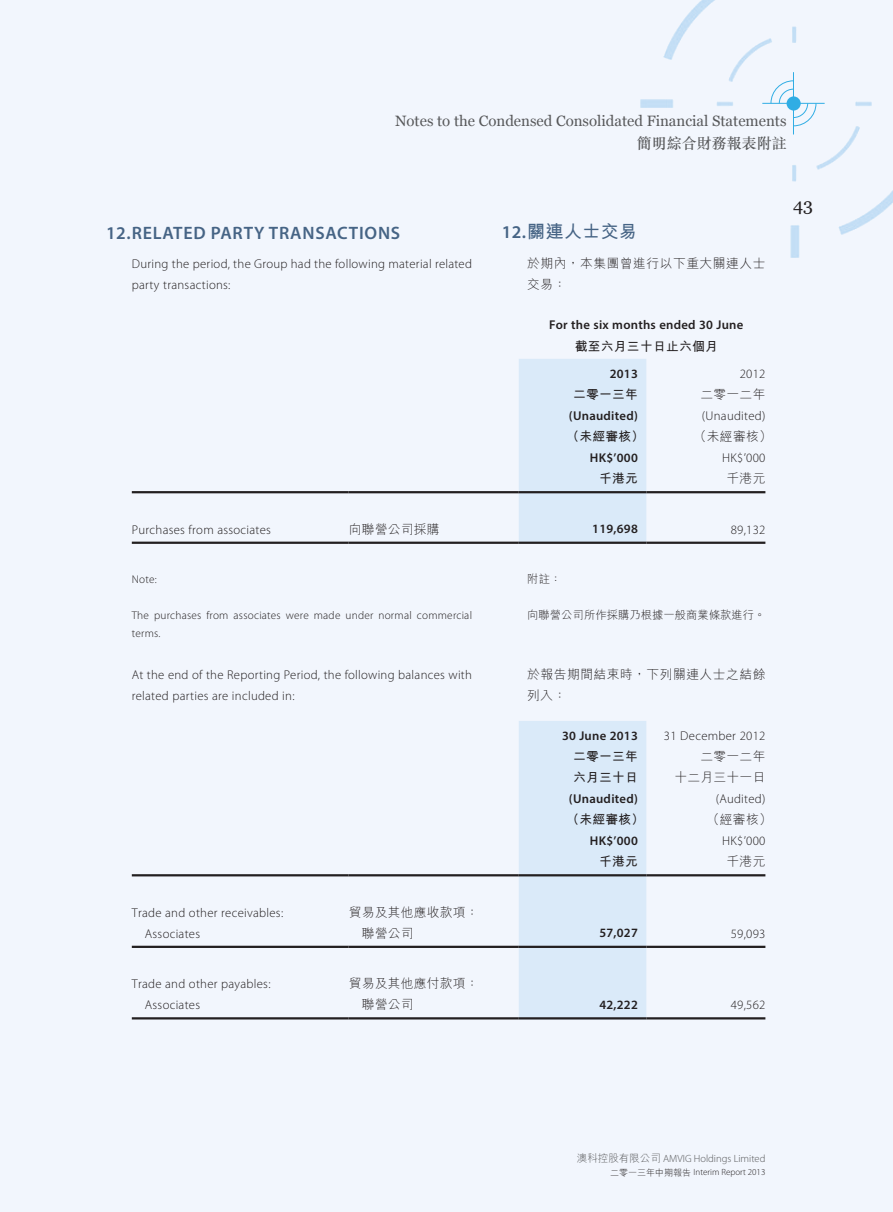
<style>
.page{position:relative;width:893px;height:1212px;background:#f2f6fd}
.page>*{position:absolute;margin:0;border:0;box-sizing:border-box;transform-origin:0 0}
.t1{font:600 18px "Myriad Pro";letter-spacing:.04em;color:#466485}
.t2{font:700 18px "M Hei HK";letter-spacing:.02em;color:#466485}
.t3{font:18px "Vani";color:#231f20}
.t4{font:15px "Vani";color:#57585a}
.t5{font:500 15px "M Sung HK";color:#57585a}
.t6{font:300 12.75px/21px "Myriad Pro";letter-spacing:.02em;color:#231f20}
.t7{font:600 12.75px "Myriad Pro";letter-spacing:.02em;color:#231f20}
.t8{font:300 12.75px/21px "M Hei HK";letter-spacing:.02em;color:#231f20;text-align:right}
.t9{font:700 12.75px/21px "M Hei HK";letter-spacing:.02em;color:#231f20}
.t10{font:300 12.75px/21px "M Hei HK";letter-spacing:.04em;color:#231f20}
.t11{font:300 11.25px/18px "Myriad Pro";letter-spacing:.02em;color:#231f20}
.t12{font:300 11.25px "M Hei HK";letter-spacing:.01em;color:#231f20}
.t13{font:300 10.5px "Myriad Pro";color:#57585a}
.t14{font:300 9px "Myriad Pro";color:#231f20}
.s1{font-family:"Myriad Pro";font-weight:600}
.s2{font-family:"M Hei HK"}
</style>
<div class="page">
<img style="left:640px;top:0;width:253px;height:258px">
<img style="left:704px;top:0;width:181px;height:226px">
<hr style="left:793px;top:72px;width:1px;height:62px;background:#009bde">
<hr style="left:762px;top:103px;width:63px;height:1px;background:#009bde">
<svg style="left:770px;top:80px;width:47px;height:47px"></svg>
<div style="left:519px;top:359px;width:127px;height:183px;background:#daeaf9"></div>
<hr style="left:132px;top:491px;width:217px;height:2px;background:#231f20">
<hr style="left:349px;top:491px;width:170px;height:2px;background:#231f20">
<hr style="left:519px;top:491px;width:127px;height:2px;background:#231f20">
<hr style="left:646px;top:491px;width:119px;height:2px;background:#231f20">
<hr style="left:132px;top:542px;width:217px;height:2px;background:#231f20">
<hr style="left:349px;top:542px;width:170px;height:2px;background:#231f20">
<hr style="left:519px;top:542px;width:127px;height:2px;background:#231f20">
<hr style="left:646px;top:542px;width:119px;height:2px;background:#231f20">
<div style="left:519px;top:721px;width:127px;height:296px;background:#daeaf9"></div>
<hr style="left:132px;top:874px;width:217px;height:2px;background:#231f20">
<hr style="left:349px;top:874px;width:170px;height:2px;background:#231f20">
<hr style="left:519px;top:874px;width:127px;height:2px;background:#231f20">
<hr style="left:646px;top:874px;width:119px;height:2px;background:#231f20">
<hr style="left:132px;top:946px;width:217px;height:2px;background:#231f20">
<hr style="left:349px;top:946px;width:170px;height:2px;background:#231f20">
<hr style="left:519px;top:946px;width:127px;height:2px;background:#231f20">
<hr style="left:646px;top:946px;width:119px;height:2px;background:#231f20">
<hr style="left:132px;top:1017px;width:217px;height:2px;background:#231f20">
<hr style="left:349px;top:1017px;width:170px;height:2px;background:#231f20">
<hr style="left:519px;top:1017px;width:127px;height:2px;background:#231f20">
<hr style="left:646px;top:1017px;width:119px;height:2px;background:#231f20">
<p class="t4" style="left:395px;top:112px;width:393px">Notes to the Condensed Consolidated Financial Statements</p>
<p class="t5" style="left:637px;top:133px;width:151px">簡明綜合財務報表附註</p>
<h1 class="t1" style="left:106px;top:221px;width:295px">12.RELATED PARTY TRANSACTIONS</h1>
<p class="t6" style="left:132px;top:254px;width:342px">During the period, the Group had the following material related party transactions:</p>
<h1 class="t2" style="left:502px;top:218px;width:137px"><span class="s1">12.</span> 關連人士交易</h1>
<p class="t10" style="left:527px;top:252px;width:240px">於期內，本集團曾進行以下重大關連人士交易：</p>
<p class="t7" style="left:549px;top:317px;width:196px">For the six months ended 30 June</p>
<p class="t9" style="left:575px;top:335px;width:144px">截至六月三十日止六個月</p>
<p class="t7" style="left:610px;top:365px;width:30px">2013</p>
<p class="t6" style="left:740px;top:363px;width:27px">2012</p>
<p class="t9" style="left:573px;top:383px;width:66px">二零一三年</p>
<p class="t8" style="left:700px;top:383px;width:66px">二零一二年</p>
<p class="t7" style="left:569px;top:407px;width:70px">(Unaudited)</p>
<p class="t6" style="left:702px;top:405px;width:65px">(Unaudited)</p>
<p class="t9" style="left:566px;top:425px;width:79px">（未經審核）</p>
<p class="t8" style="left:694px;top:425px;width:79px">（未經審核）</p>
<p class="t7" style="left:590px;top:449px;width:49px">HK$’000</p>
<p class="t6" style="left:722px;top:447px;width:45px">HK$’000</p>
<p class="t9" style="left:599px;top:467px;width:40px">千港元</p>
<p class="t8" style="left:727px;top:467px;width:40px">千港元</p>
<p class="t6" style="left:132px;top:519px;width:141px">Purchases from associates</p>
<p class="t8" style="left:349px;top:518px;width:92px">向聯營公司採購</p>
<p class="t7" style="left:592px;top:521px;width:47px">119,698</p>
<p class="t6" style="left:731px;top:519px;width:36px">89,132</p>
<p class="t11" style="left:132px;top:570px;width:26px">Note:</p>
<p class="t11" style="left:132px;top:606px;width:342px">The purchases from associates were made under normal commercial terms.</p>
<p class="t6" style="left:132px;top:664px;width:342px">At the end of the Reporting Period, the following balances with related parties are included in:</p>
<p class="t7" style="left:562px;top:727px;width:77px">30 June 2013</p>
<p class="t6" style="left:664px;top:725px;width:103px">31 December 2012</p>
<p class="t9" style="left:573px;top:745px;width:66px">二零一三年六月三十日</p>
<p class="t8" style="left:674px;top:746px;width:92px">二零一二年<br>十二月三十一日</p>
<p class="t7" style="left:569px;top:790px;width:70px">(Unaudited)</p>
<p class="t6" style="left:716px;top:788px;width:51px">(Audited)</p>
<p class="t9" style="left:566px;top:808px;width:79px">（未經審核）</p>
<p class="t8" style="left:707px;top:809px;width:66px">（經審核）</p>
<p class="t7" style="left:590px;top:832px;width:49px">HK$’000</p>
<p class="t6" style="left:722px;top:830px;width:45px">HK$’000</p>
<p class="t9" style="left:599px;top:850px;width:40px">千港元</p>
<p class="t8" style="left:727px;top:851px;width:40px">千港元</p>
<p class="t12" style="left:527px;top:571px;width:36px">附註：</p>
<p class="t12" style="left:527px;top:607px;width:240px">向聯營公司所作採購乃根據一般商業條款進行。</p>
<p class="t10" style="left:527px;top:664px;width:240px">於報告期間結束時，下列關連人士之結餘列入：</p>
<p class="t6" style="left:132px;top:902px;width:153px">Trade and other receivables:</p>
<p class="t8" style="left:349px;top:901px;width:132px">貿易及其他應收款項：</p>
<p class="t6" style="left:145px;top:923px;width:57px">Associates</p>
<p class="t8" style="left:362px;top:922px;width:53px">聯營公司</p>
<p class="t7" style="left:599px;top:925px;width:40px">57,027</p>
<p class="t6" style="left:731px;top:923px;width:36px">59,093</p>
<p class="t6" style="left:132px;top:974px;width:140px">Trade and other payables:</p>
<p class="t8" style="left:349px;top:973px;width:132px">貿易及其他應付款項：</p>
<p class="t6" style="left:145px;top:995px;width:57px">Associates</p>
<p class="t8" style="left:362px;top:994px;width:53px">聯營公司</p>
<p class="t7" style="left:599px;top:996px;width:40px">42,222</p>
<p class="t6" style="left:731px;top:995px;width:36px">49,562</p>
<h1 class="t3" style="left:793px;top:194px;width:22px">43</h1>
<p class="t13" style="left:577px;top:1152px;width:190px"><span class="s2">澳科控股有限公司</span> AMVIG Holdings Limited</p>
<p class="t14" style="left:610px;top:1167px;width:157px"><span class="s2">二零一三年中期報告</span> Interim Report 2013</p>
</div>
